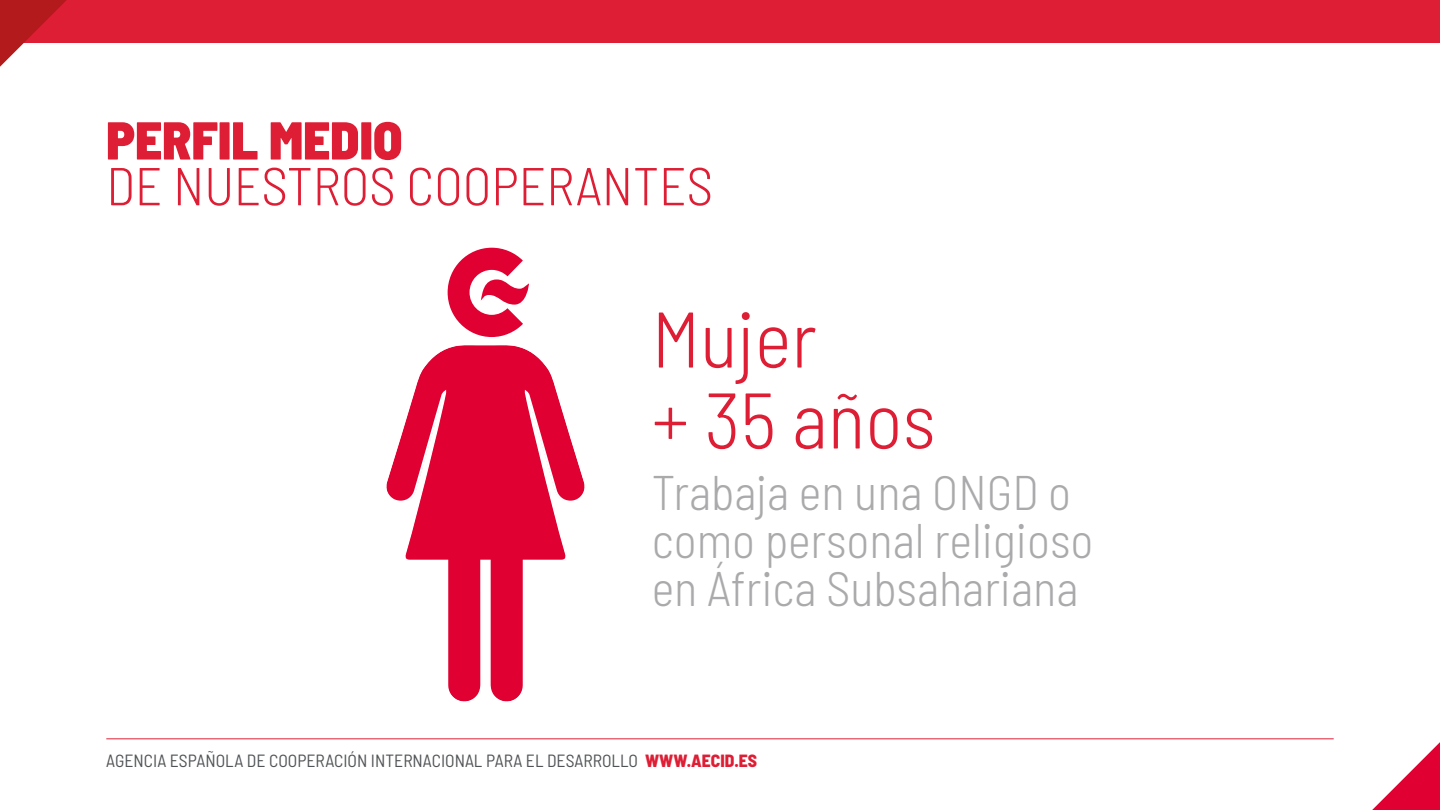
<style>
.page{position:relative;width:1440px;height:810px;background:#fff}
.page>*{position:absolute;margin:0;border:0;box-sizing:border-box;transform-origin:0 0}
.t1{font:300 semi-condensed 78.68px "Barlow";color:#de1e35}
.t2{font:300 semi-condensed 53.25px "Barlow";color:#de1e35}
.t3{font:900 semi-condensed 53.25px "Barlow";color:#de1e35}
.t4{font:300 semi-condensed 48.45px/47.9px "Barlow";color:#aaaaac}
.t5{font:semi-condensed 17.62px "Barlow";color:#515456}
.s1{font-weight:800;color:#de1e35}
</style>
<div class="page">
<hr style="left:106px;top:738px;width:1228px;height:1px;background:#de1e35">
<div style="left:0;top:0;width:1440px;height:43px;background:#de1e35"></div>
<svg style="left:0;top:0;width:67px;height:67px"></svg>
<svg style="left:1372px;top:742px;width:68px;height:68px"></svg>
<svg style="left:386px;top:345px;width:199px;height:357px"></svg>
<svg style="left:448px;top:248px;width:81px;height:89px"></svg>
<p class="t3" style="left:106px;top:102px;width:298px">PERFIL MEDIO</p>
<p class="t2" style="left:106px;top:148px;width:608px">DE NUESTROS COOPERANTES</p>
<p class="t1" style="left:652px;top:283px;width:166px">Mujer</p>
<p class="t1" style="left:652px;top:364px;width:285px">+ 35 años</p>
<p class="t4" style="left:652px;top:465px;width:443px">Trabaja en una ONGD o como personal religioso en África Subsahariana</p>
<p class="t5" style="left:106px;top:748px;width:652px">AGENCIA ESPAÑOLA DE COOPERACIÓN INTERNACIONAL PARA EL DESARROLLO <span class="s1">WWW.AECID.ES</span></p>
</div>
